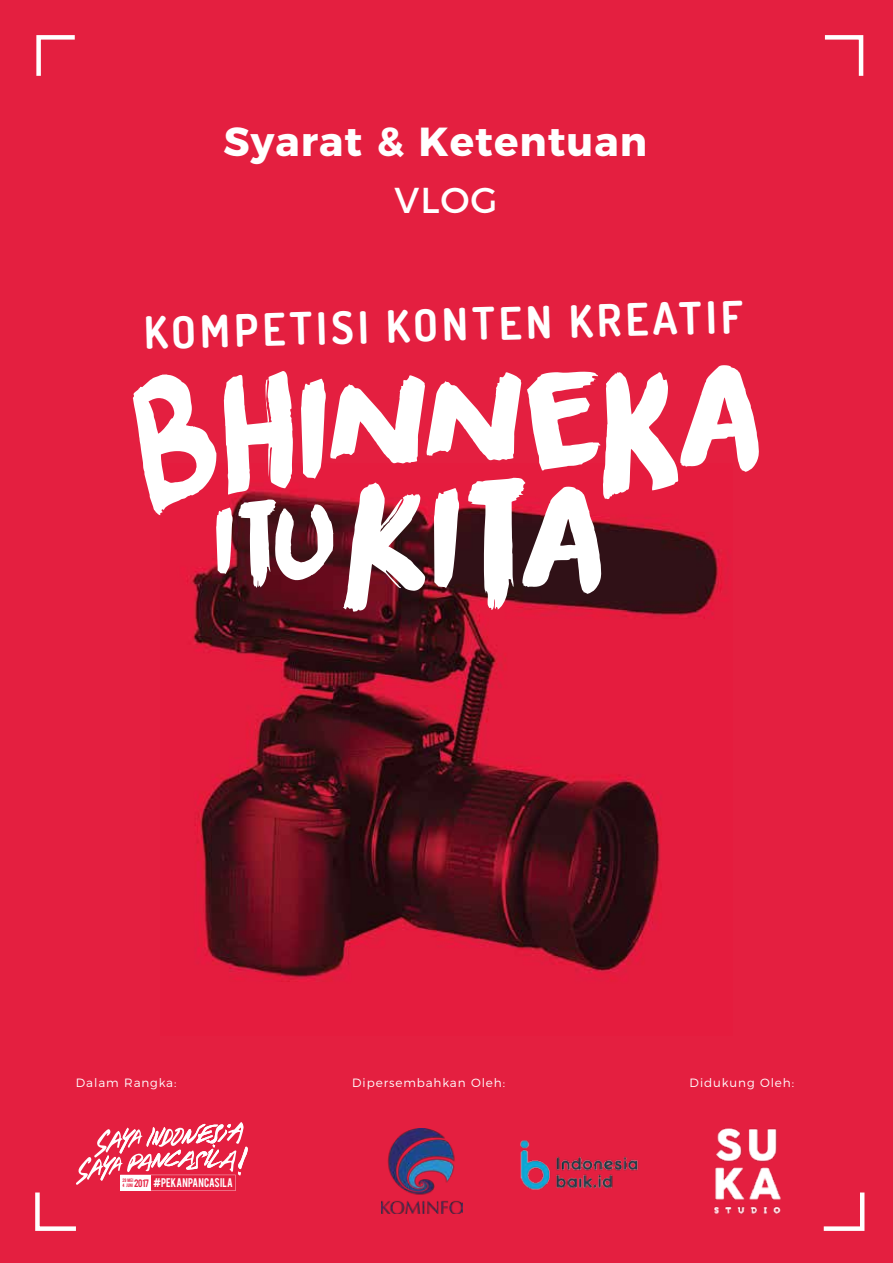
<style>
.page{position:relative;width:893px;height:1263px;background:#e41f40}
.page>*{position:absolute;margin:0;border:0;box-sizing:border-box;transform-origin:0 0}
.t1{font:159.9px "DK Liquid Embrace";color:#fff;scale:.95 1}
.t2{font:700 44.55px "Dosis";color:#fff;scale:.96 1}
.t3{font:700 40.5px "Montserrat";letter-spacing:.025em;color:#fff}
.t4{font:36px "Montserrat";color:#fff}
.t5{font:300 12px "Montserrat";letter-spacing:.075em;color:#fff}
.t6{font:9.9px "Bebas";letter-spacing:.015em;color:#fff}
.t7{font:3.9px "Bebas";color:#e41f40}
.s1{font-size:3.9px;color:#e41f40}
.s2{font-size:8.4px;color:#e41f40}
</style>
<div class="page">
<img style="left:186px;top:481px;width:536px;height:501px">
<svg style="left:36px;top:35px;width:39px;height:41px"></svg>
<svg style="left:824px;top:35px;width:40px;height:41px"></svg>
<svg style="left:823px;top:1192px;width:42px;height:39px"></svg>
<img style="left:520px;top:1140px;width:119px;height:50px">
<img style="left:381px;top:1129px;width:82px;height:84px">
<svg style="left:35px;top:1122px;width:213px;height:109px"></svg>
<img style="left:714px;top:1128px;width:67px;height:86px">
<svg style="left:216px;top:499px;width:119px;height:89px;background:#62101d"></svg>
<h3 class="t3" style="left:224px;top:108px;width:425px">Syarat &amp; Ketentuan</h3>
<h3 class="t4" style="left:395px;top:171px;width:104px">VLOG</h3>
<h2 class="t2" style="left:143px;top:306px;width:625px;rotate:-2deg">KOMPETISI KONTEN KREATIF</h2>
<h1 class="t1" style="left:125px;top:323px;width:668px;rotate:-2deg">Bhinneka</h1>
<h1 class="t1" style="left:338px;top:425px;width:284px">Kita</h1>
<p class="t5" style="left:76px;top:1073px;width:102px">Dalam Rangka:</p>
<p class="t5" style="left:352px;top:1073px;width:154px">Dipersembahkan Oleh:</p>
<p class="t5" style="left:690px;top:1073px;width:106px">Didukung Oleh:</p>
<p class="t6" style="left:122px;top:1176px;width:112px"><span class="s1">4 JUNI</span> <span class="s2">2017</span> #PEKANPANCASILA</p>
<p class="t7" style="left:122px;top:1177px;width:12px">29 MEI</p>
</div>
